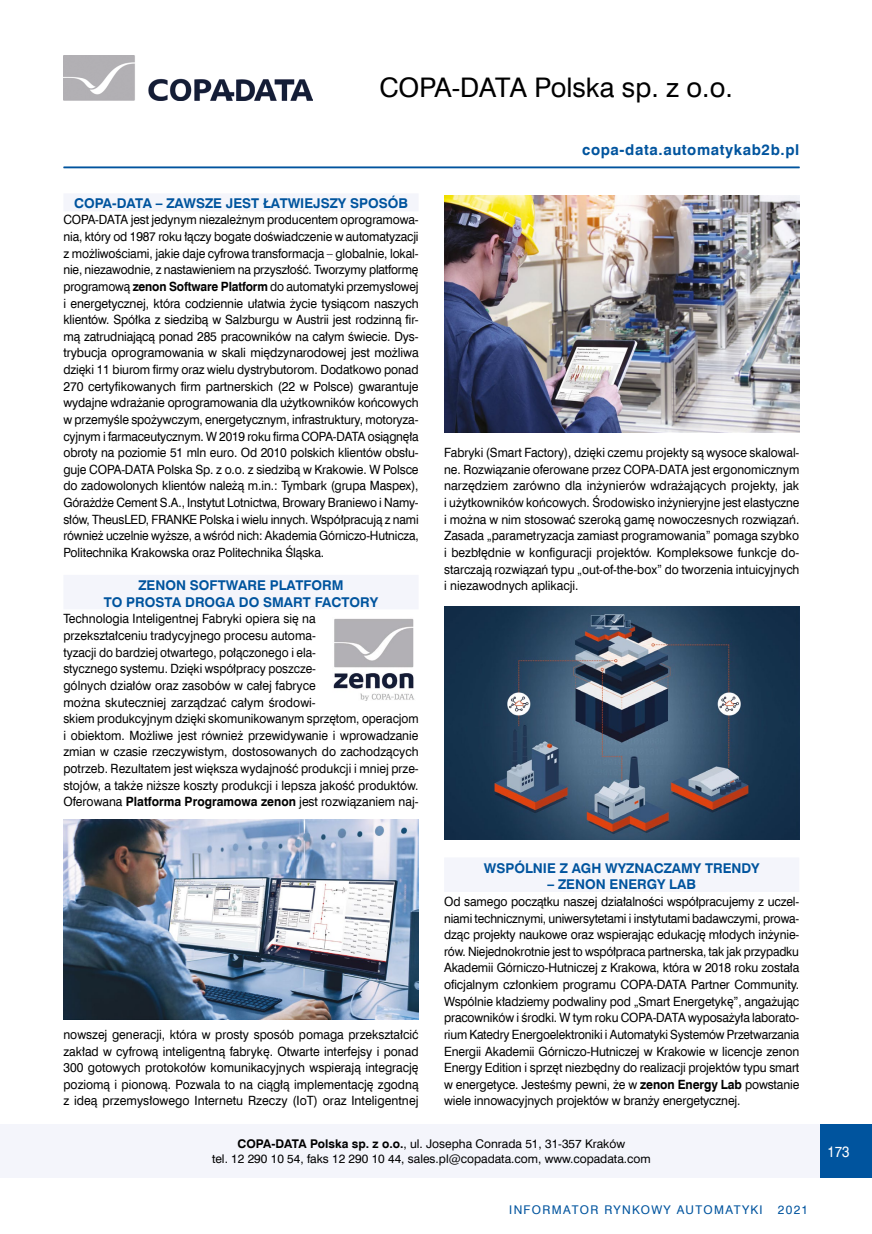
<style>
.page{position:relative;width:872px;height:1234px;background:#fff}
.page>*{position:absolute;margin:0;border:0;box-sizing:border-box;transform-origin:0 0}
.prezFirma{font:27px "Swis 721 EU";color:#000}
.PrezWwwLewa{font:700 15px "Swis 721 EU";letter-spacing:.04em;color:#00549e}
.t1{font:15px "Swis 721 EU";color:#fff;scale:.9 1}
.prezŚródtytuł_2{font:700 13.5px/16.6px "Swis 721 EU";color:#00549e;text-align:center}
.prezŚródtytuł{font:700 13.5px "Swis 721 EU";color:#00549e}
.prezPodstawowy{font:12.75px/16.6px "Swis 721 EU";color:#000;text-align:justify;scale:.95 1}
.prezPodstawowy-2{font:12.75px/16.6px "Swis 721 EU";color:#000;text-align:justify;scale:.94 1}
.prezStopka{font:12px "Swis 721 EU";color:#000}
.t2{font:12px "Swis 721 EU";letter-spacing:.11em;color:#00549e}
.s1{font-weight:700}
</style>
<div class="page">
<div style="left:0;top:1124px;width:872px;height:53px;background:#f4f5fb"></div>
<div style="left:821px;top:1124px;width:51px;height:53px;background:#00549e"></div>
<hr style="left:63px;top:167px;width:736px;height:1px;background:#00549e">
<div style="left:63px;top:193px;width:355px;height:18px;background:#f4f5fb"></div>
<div style="left:63px;top:574px;width:355px;height:35px;background:#f4f5fb"></div>
<div style="left:444px;top:857px;width:355px;height:34px;background:#f4f5fb"></div>
<img style="left:63px;top:56px;width:250px;height:44px">
<img style="left:444px;top:195px;width:355px;height:237px">
<img style="left:63px;top:819px;width:355px;height:199px">
<img style="left:333px;top:618px;width:82px;height:82px">
<img style="left:444px;top:606px;width:355px;height:233px">
<p class="prezFirma" style="left:379px;top:71px;width:355px">COPA-DATA Polska sp. z o.o.</p>
<p class="prezŚródtytuł" style="left:74px;top:194px;width:335px">COPA-DATA – ZAWSZE JEST ŁATWIEJSZY SPOSÓB</p>
<p class="prezPodstawowy" style="left:63px;top:212px;width:375px">COPA-DATA jest jedynym niezależnym producentem oprogramowa&shy;nia, który od 1987 roku łączy bogate doświadczenie w automatyzacji z możliwościami, jakie daje cyfrowa transformacja – globalnie, lokal&shy;nie, niezawodnie, z nastawieniem na przyszłość. Tworzymy platformę programową <span class="s1">zenon Software Platform</span> do automatyki przemysłowej i energetycznej, która codziennie ułatwia życie tysiącom naszych klientów. Spółka z siedzibą w Salzburgu w Austrii jest rodzinną fir&shy;mą zatrudniającą ponad 285 pracowników na całym świecie. Dys&shy;trybucja oprogramowania w skali międzynarodowej jest możliwa dzięki 11 biurom firmy oraz wielu dystrybutorom. Dodatkowo ponad 270 certyfikowanych firm partnerskich (22 w Polsce) gwarantuje wydajne wdrażanie oprogramowania dla użytkowników końcowych w przemyśle spożywczym, energetycznym, infrastruktury, motoryza&shy;cyjnym i farmaceutycznym. W 2019 roku firma COPA-DATA osiągnęła obroty na poziomie 51 mln euro. Od 2010 polskich klientów obsłu&shy;guje COPA-DATA Polska Sp. z o.o. z siedzibą w Krakowie. W Polsce do zadowolonych klientów należą m.in.: Tymbark (grupa Maspex), Górażdże Cement S.A., Instytut Lotnictwa, Browary Braniewo i Namy&shy;słów, TheusLED, FRANKE Polska i wielu innych. Współpracują z nami również uczelnie wyższe, a wśród nich: Akademia Górniczo-Hutnicza, Politechnika Krakowska oraz Politechnika Śląska.</p>
<p class="prezŚródtytuł_2" style="left:104px;top:577px;width:276px">ZENON SOFTWARE PLATFORM<br>TO PROSTA DROGA DO SMART FACTORY</p>
<p class="prezPodstawowy" style="left:63px;top:610px;width:375px;text-align:left">Technologia Inteligentnej Fabryki opiera się na<br>przekształceniu tradycyjnego procesu automa-<br>tyzacji do bardziej otwartego, połączonego i ela-<br>stycznego systemu. Dzięki współpracy poszcze-<br>gólnych działów oraz zasobów w całej fabryce<br>można skuteczniej zarządzać całym środowi-<br>skiem produkcyjnym dzięki skomunikowanym sprzętom, operacjom i obiektom. Możliwe jest również przewidywanie i wprowadzanie zmian w czasie rzeczywistym, dostosowanych do zachodzących potrzeb. Rezultatem jest większa wydajność produkcji i mniej prze&shy;stojów, a także niższe koszty produkcji i lepsza jakość produktów.<br>Oferowana <span class="s1">Platforma Programowa zenon</span> jest rozwiązaniem naj-</p>
<p class="prezPodstawowy" style="left:63px;top:1026px;width:375px">nowszej generacji, która w prosty sposób pomaga przekształcić zakład w cyfrową inteligentną fabrykę. Otwarte interfejsy i ponad 300 gotowych protokołów komunikacyjnych wspierają integrację poziomą i pionową. Pozwala to na ciągłą implementację zgodną z ideą przemysłowego Internetu Rzeczy (IoT) oraz Inteligentnej</p>
<p class="PrezWwwLewa" style="left:582px;top:140px;width:219px">copa-data.automatykab2b.pl</p>
<p class="prezPodstawowy-2" style="left:444px;top:444px;width:379px">Fabryki (Smart Factory), dzięki czemu projekty są wysoce skalowal&shy;ne. Rozwiązanie oferowane przez COPA-DATA jest ergonomicznym narzędziem zarówno dla inżynierów wdrażających projekty, jak i użytkowników końcowych. Środowisko inżynieryjne jest elastyczne i można w nim stosować szeroką gamę nowoczesnych rozwiązań.<br>Zasada „parametryzacja zamiast programowania” pomaga szybko i bezbłędnie w konfiguracji projektów. Kompleksowe funkcje do&shy;starczają rozwiązań typu „out-of-the-box” do tworzenia intuicyjnych i niezawodnych aplikacji.</p>
<p class="prezŚródtytuł_2" style="left:484px;top:860px;width:277px">WSPÓLNIE Z AGH WYZNACZAMY TRENDY</p>
<p class="prezŚródtytuł_2" style="left:547px;top:876px;width:150px">– ZENON ENERGY LAB</p>
<p class="prezPodstawowy" style="left:444px;top:893px;width:375px">Od samego początku naszej działalności współpracujemy z uczel&shy;niami technicznymi, uniwersytetami i instytutami badawczymi, prowa&shy;dząc projekty naukowe oraz wspierając edukację młodych inżynie&shy;rów. Niejednokrotnie jest to współpraca partnerska, tak jak przypadku Akademii Górniczo-Hutniczej z Krakowa, która w 2018 roku została oficjalnym członkiem programu COPA-DATA Partner Community.<br>Wspólnie kładziemy podwaliny pod „Smart Energetykę”, angażując pracowników i środki. W tym roku COPA-DATA wyposażyła laborato&shy;rium Katedry Energoelektroniki i Automatyki Systemów Przetwarzania Energii Akademii Górniczo-Hutniczej w Krakowie w licencje zenon Energy Edition i sprzęt niezbędny do realizacji projektów typu smart w energetyce. Jesteśmy pewni, że w <span class="s1">zenon Energy Lab</span> powstanie wiele innowacyjnych projektów w branży energetycznej.</p>
<p class="prezStopka" style="left:237px;top:1136px;width:389px"><span class="s1">COPA-DATA Polska sp. z o.o.</span>, ul. Josepha Conrada 51, 31-357 Kraków</p>
<p class="prezStopka" style="left:212px;top:1150px;width:440px">tel. 12 290 10 54, faks 12 290 10 44, sales.pl@copadata.com, www.copadata.com</p>
<p class="t2" style="left:509px;top:1201px;width:255px">INFORMATOR RYNKOWY AUTOMATYKI</p>
<p class="t2" style="left:778px;top:1201px;width:32px">2021</p>
<p class="t1" style="left:827px;top:1141px;width:26px">173</p>
</div>
